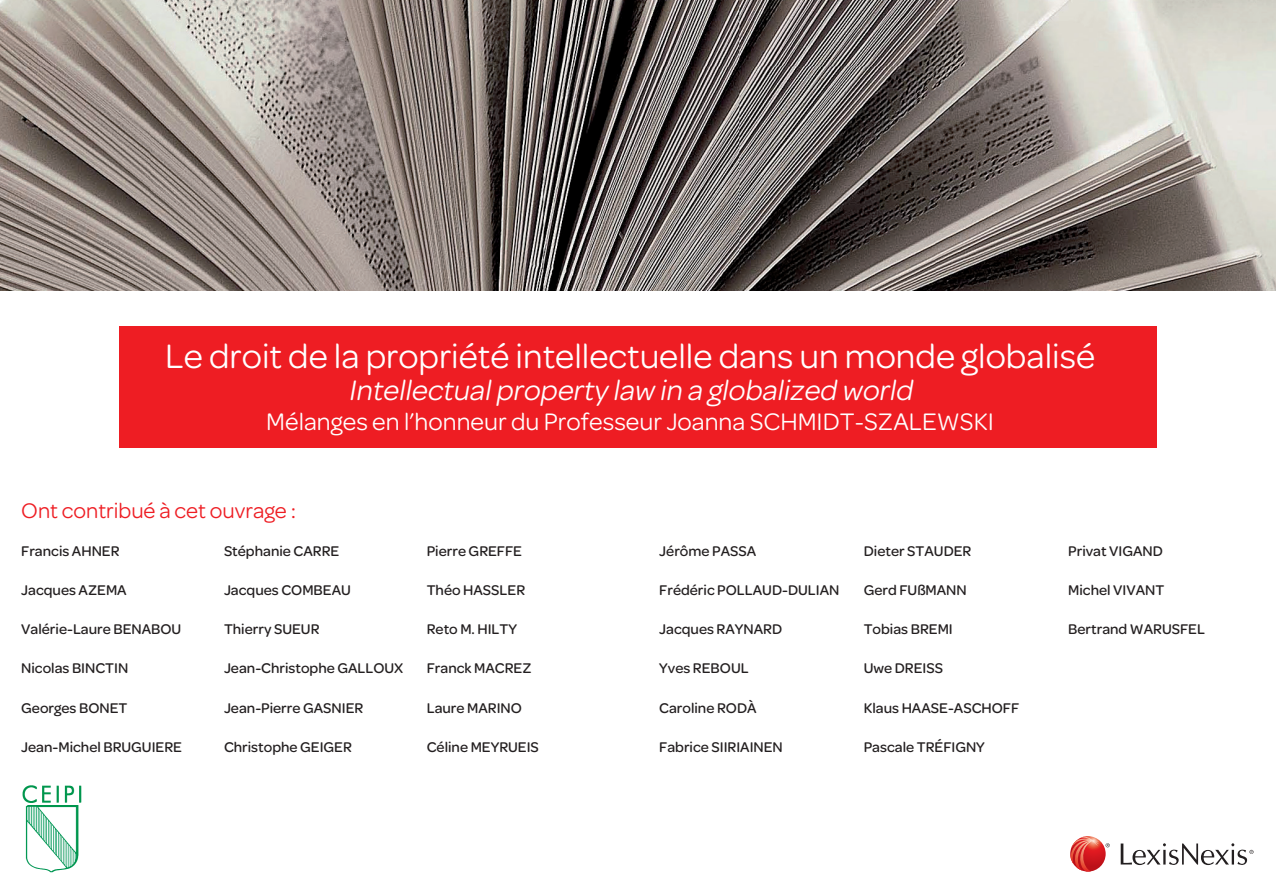
<style>
.page{position:relative;width:1276px;height:893px;background:#fff}
.page>*{position:absolute;margin:0;border:0;box-sizing:border-box;transform-origin:0 0}
.t1{font:36px "Omnes";color:#fff}
.t2{font:italic 30px "Omnes";color:#fff}
.t3{font:25.5px "Omnes";color:#fff}
.t4{font:22.5px "Omnes";color:#ee1d23}
.t5{font:500 15px "Omnes";color:#231f20}
</style>
<div class="page">
<div style="left:119px;top:326px;width:1038px;height:122px;background:#ee1d23"></div>
<img style="left:0;top:0;width:1276px;height:291px">
<svg style="left:1105px;top:843px;width:4px;height:4px"></svg>
<svg style="left:1120px;top:843px;width:133px;height:22px"></svg>
<svg style="left:1070px;top:836px;width:35px;height:36px"></svg>
<svg style="left:1070px;top:836px;width:29px;height:36px"></svg>
<img style="left:22px;top:785px;width:60px;height:88px">
<h1 class="t1" style="left:165px;top:336px;width:931px">Le droit de la propriété intellectuelle dans un monde globalisé</h1>
<h2 class="t2" style="left:348px;top:373px;width:571px">Intellectualproperty law in a globalized world</h2>
<h3 class="t3" style="left:266px;top:408px;width:729px">Mélanges en l’honneur du Professeur Joanna SCHMIDT-SZALEWSKI</h3>
<h3 class="t4" style="left:21px;top:498px;width:276px">Ont contribué à cet ouvrage :</h3>
<p class="t5" style="left:21px;top:542px;width:71px">Francis AHNE</p>
<p class="t5" style="left:111px;top:542px;width:10px">R</p>
<p class="t5" style="left:21px;top:581px;width:107px">Jacques AZEMA</p>
<p class="t5" style="left:21px;top:621px;width:160px">Valérie-Laure BENABOU</p>
<p class="t5" style="left:21px;top:660px;width:93px">Nicolas BINCTIN</p>
<p class="t5" style="left:21px;top:699px;width:89px">Georges BONET</p>
<p class="t5" style="left:21px;top:738px;width:110px">Jean-Michel BRUGUIE</p>
<p class="t5" style="left:164px;top:738px;width:18px">RE</p>
<p class="t5" style="left:224px;top:542px;width:115px">Stéphanie CARRE</p>
<p class="t5" style="left:224px;top:581px;width:126px">Jacques COMBEAU</p>
<p class="t5" style="left:224px;top:621px;width:60px">Thierry SUEU</p>
<p class="t5" style="left:311px;top:621px;width:10px">R</p>
<p class="t5" style="left:224px;top:660px;width:181px">Jean-Christophe GALLOUX</p>
<p class="t5" style="left:224px;top:699px;width:108px">Jean-Pierre GASNIE</p>
<p class="t5" style="left:354px;top:699px;width:10px">R</p>
<p class="t5" style="left:224px;top:738px;width:86px">Christophe GEIGE</p>
<p class="t5" style="left:343px;top:738px;width:10px">R</p>
<p class="t5" style="left:427px;top:542px;width:95px">Pierre GREFFE</p>
<p class="t5" style="left:427px;top:581px;width:100px">Théo HASSLER</p>
<p class="t5" style="left:427px;top:621px;width:92px">Reto M. HI LTY</p>
<p class="t5" style="left:427px;top:660px;width:106px">Franck MACREZ</p>
<p class="t5" style="left:427px;top:699px;width:97px">Laure MARINO</p>
<p class="t5" style="left:427px;top:738px;width:90px">Céline MEYRUEIS</p>
<p class="t5" style="left:659px;top:542px;width:98px">Jérôme PASSA</p>
<p class="t5" style="left:659px;top:581px;width:180px">Frédéric POLLAUD-DULIAN</p>
<p class="t5" style="left:659px;top:621px;width:124px">Jacques RAYNARD</p>
<p class="t5" style="left:659px;top:660px;width:91px">Yves REBOUL</p>
<p class="t5" style="left:659px;top:699px;width:99px">Caroline RODÀ</p>
<p class="t5" style="left:659px;top:738px;width:100px">Fabrice SII RIAINEN</p>
<p class="t5" style="left:863px;top:542px;width:109px">Dieter STAUDER</p>
<p class="t5" style="left:863px;top:581px;width:93px">Gerd FUßMANN</p>
<p class="t5" style="left:863px;top:621px;width:88px">Tobias BREMI</p>
<p class="t5" style="left:863px;top:660px;width:58px">Uwe DREISS</p>
<p class="t5" style="left:863px;top:699px;width:157px">Klaus HAASE-ASCHOFF</p>
<p class="t5" style="left:863px;top:738px;width:123px">Pascale TRÉFIGNY</p>
<p class="t5" style="left:1068px;top:542px;width:96px">Privat VIGAND</p>
<p class="t5" style="left:1068px;top:581px;width:87px">Michel VIVANT</p>
<p class="t5" style="left:1068px;top:621px;width:138px">Bertrand WARUSFEL</p>
</div>
